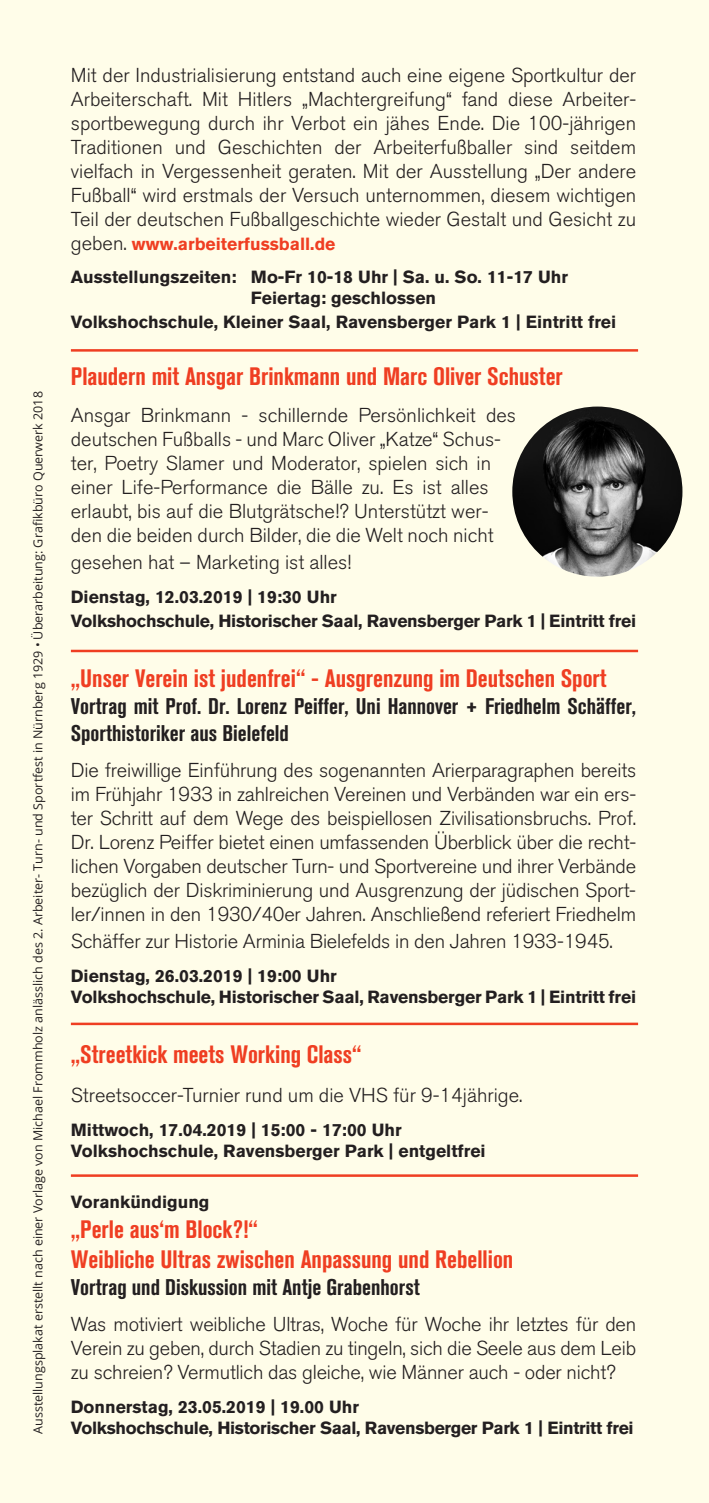
<style>
.page{position:relative;width:709px;height:1503px;background:#fff}
.page>*{position:absolute;margin:0;border:0;box-sizing:border-box;transform-origin:0 0}
.t1{font:700 condensed 25px/30px "Akzidenz Grotesk BQ";color:#ef3e22}
.t2{font:700 condensed 22.5px/27px "Akzidenz Grotesk BQ";color:#231f20}
.t3{font:300 20px/24px "Akzidenz Grotesk BQ";color:#231f20;text-align:justify}
.t4{font:700 17.5px/24px "Akzidenz Grotesk BQ";color:#231f20}
.t5{font:700 17.5px/21px "Akzidenz Grotesk BQ";letter-spacing:-.02em;color:#231f20}
.t6{font:12.5px "Open Sans";color:#231f20}
.s1{font-weight:300;font-size:20px}
.s2{color:#ef3e22}
</style>
<div class="page">
<div style="left:0;top:0;width:709px;height:1502px;background:#fffde9"></div>
<hr style="left:71px;top:349px;width:567px;height:2px;background:#ef3e22">
<hr style="left:71px;top:649px;width:567px;height:3px;background:#ef3e22">
<hr style="left:71px;top:1022px;width:567px;height:3px;background:#ef3e22">
<hr style="left:71px;top:1174px;width:567px;height:2px;background:#ef3e22">
<img style="left:512px;top:406px;width:170px;height:170px;border-radius:85px">
<p class="t6" style="left:29px;top:1433px;width:1044px;rotate:-90deg">Ausstellungsplakat erstellt nach einer Vorlage von Michael Frommholz anlässlich des 2. Arbeiter- Turn- und Sportfest in Nürnberg 1929 • Überarbeitung: Grafikbüro Querwerk 2018</p>
<p class="t3" style="left:71px;top:63px;width:567px">Mit der Industrialisierung entstand auch eine eigene Sportkultur der Arbeiterschaft. Mit Hitlers „Machtergreifung“ fand diese Arbeiter&shy;sportbewegung durch ihr Verbot ein jähes Ende. Die 100-jährigen Traditionen und Geschichten der Arbeiterfußballer sind seitdem vielfach in Vergessenheit geraten. Mit der Ausstellung „Der andere Fußball“ wird erstmals der Versuch unternommen, diesem wichtigen Teil der deutschen Fußballgeschichte wieder Gestalt und Gesicht zu</p>
<p class="t4" style="left:71px;top:227px;width:498px;line-height:33.5px"><span class="s1">geben.</span> <span class="s2">www.arbeiterfussball.de<br></span>Ausstellungszeiten: Mo-Fr 10-18 Uhr | Sa. u. So. 11-17 Uhr</p>
<p class="t4" style="left:71px;top:286px;width:547px;text-align:center">Feiertag: geschlossen<br>Volkshochschule, Kleiner Saal, Ravensberger Park 1 | Eintritt frei</p>
<p class="t1" style="left:71px;top:362px;width:493px">Plaudern mit Ansgar Brinkmann und Marc Oliver Schuster</p>
<p class="t3" style="left:71px;top:403px;width:446px;text-align:left">Ansgar Brinkmann - schillernde Persönlichkeit des deutschen Fußballs - und Marc Oliver „Katze“ Schus&shy;ter, Poetry Slamer und Moderator, spielen sich in einer Life-Performance die Bälle zu. Es ist alles erlaubt, bis auf die Blutgrätsche!? Unterstützt wer&shy;den die beiden durch Bilder, die die Welt noch nicht</p>
<p class="t3" style="left:71px;top:550px;width:282px">gesehen hat – Marketing ist alles!</p>
<p class="t4" style="left:71px;top:584px;width:566px">Dienstag, 12.03.2019 | 19:30 Uhr<br>Volkshochschule, Historischer Saal, Ravensberger Park 1 | Eintritt frei</p>
<p class="t1" style="left:71px;top:663px;width:537px">„Unser Verein ist judenfrei“ - Ausgrenzung im Deutschen Sport</p>
<p class="t2" style="left:71px;top:692px;width:566px">Vortrag mit Prof. Dr. Lorenz Peiffer, Uni Hannover + Friedhelm Schäffer,<br>Sporthistoriker aus Bielefeld</p>
<p class="t3" style="left:71px;top:758px;width:567px">Die freiwillige Einführung des sogenannten Arierparagraphen bereits im Frühjahr 1933 in zahlreichen Vereinen und Verbänden war ein ers&shy;ter Schritt auf dem Wege des beispiellosen Zivilisationsbruchs. Prof.<br>Dr. Lorenz Peiffer bietet einen umfassenden Überblick über die recht&shy;lichen Vorgaben deutscher Turn- und Sportvereine und ihrer Verbände bezüglich der Diskriminierung und Ausgrenzung der jüdischen Sport&shy;ler/innen in den 1930/40er Jahren. Anschließend referiert Friedhelm</p>
<p class="t3" style="left:71px;top:929px;width:543px">Schäffer zur Historie Arminia Bielefelds in den Jahren 1933-1945.</p>
<p class="t4" style="left:71px;top:965px;width:566px;line-height:21px">Dienstag, 26.03.2019 | 19:00 Uhr<br>Volkshochschule, Historischer Saal, Ravensberger Park 1 | Eintritt frei</p>
<p class="t1" style="left:71px;top:1039px;width:292px">„Streetkick meets Working Class“</p>
<p class="t3" style="left:71px;top:1083px;width:453px">Streetsoccer-Turnier rund um die VHS für 9-14jährige.</p>
<p class="t4" style="left:71px;top:1119px;width:416px;line-height:21px">Mittwoch, 17.04.2019 | 15:00 - 17:00 Uhr<br>Volkshochschule, Ravensberger Park | entgeltfrei</p>
<p class="t4" style="left:71px;top:1189px;width:140px">Vorankündigung</p>
<p class="t1" style="left:71px;top:1214px;width:444px">„Perle aus‘m Block?!“<br>Weibliche Ultras zwischen Anpassung und Rebellion</p>
<p class="t2" style="left:71px;top:1273px;width:350px">Vortrag und Diskussion mit Antje Grabenhorst</p>
<p class="t3" style="left:71px;top:1312px;width:567px">Was motiviert weibliche Ultras, Woche für Woche ihr letztes für den Verein zu geben, durch Stadien zu tingeln, sich die Seele aus dem Leib zu schreien? Vermutlich das gleiche, wie Männer auch - oder nicht?</p>
<p class="t5" style="left:71px;top:1396px;width:564px">Donnerstag, 23.05.2019 | 19.00 Uhr<br>Volkshochschule, Historischer Saal, Ravensberger Park 1 | Eintritt frei</p>
</div>
